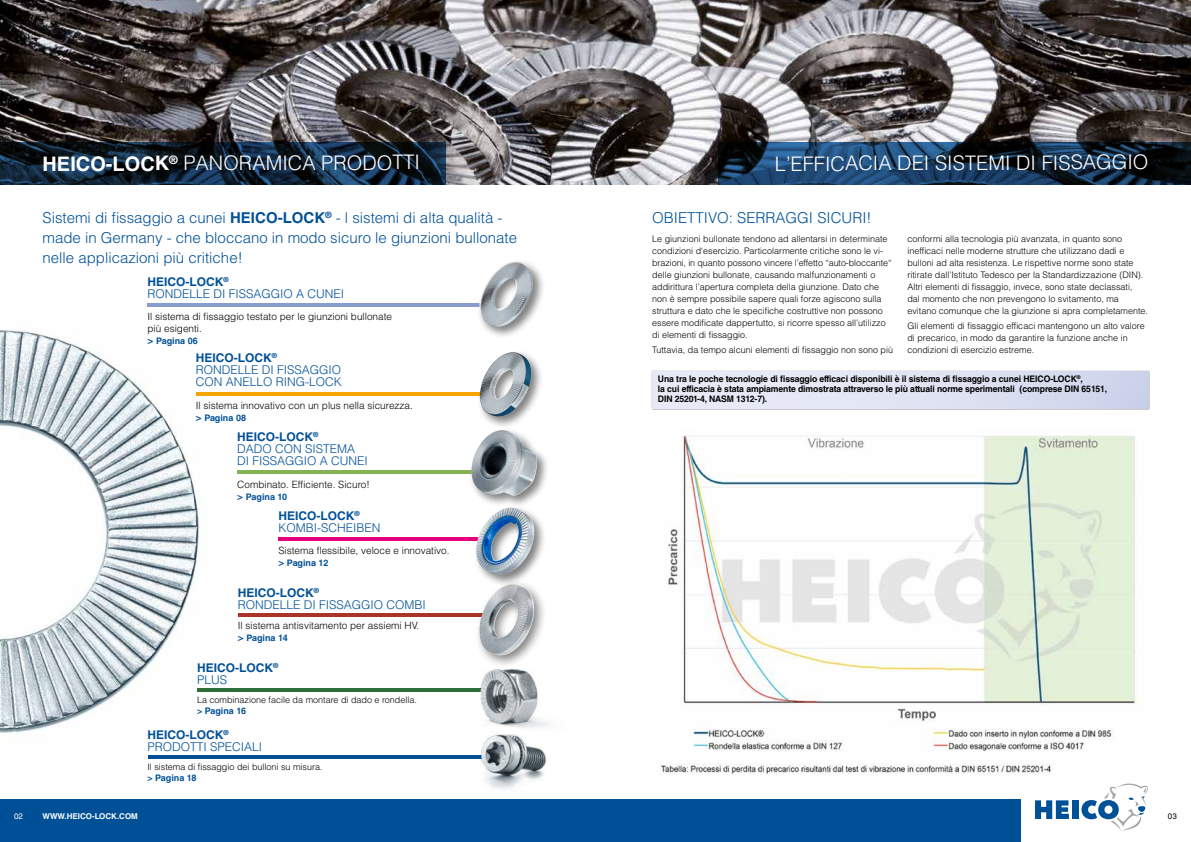
<style>
.page{position:relative;width:1191px;height:842px;background:#fff}
.page>*{position:absolute;margin:0;border:0;box-sizing:border-box;transform-origin:0 0}
.t1{font:300 20px "Helvetica LT Std";letter-spacing:-.005em;color:#fff}
.t2{font:300 15px/20px "Helvetica LT Std";color:#005098}
.t3{font:300 12px/12px "Helvetica LT Std";color:#005098}
.t4{font:700 12px/12px "Helvetica LT Std";color:#005098}
.t5{font:300 10px/12px "Helvetica LT Std";color:#000}
.t6{font:300 9px/12px "Helvetica LT Std";color:#000}
.t7{font:700 9px/10px "Helvetica LT Std";letter-spacing:-.01em;color:#000;scale:.96 1}
.t8{font:700 9px "Helvetica LT Std";color:#005098}
.t9{font:700 8px "Helvetica LT Std";color:#fff}
.t10{font:8px "Helvetica LT Std";color:#fff}
.t11{font:8px "Helvetica LT Std";color:#000}
.s1{font-weight:700}
.s2{font-size:10px}
.s3{font-weight:300}
</style>
<div class="page">
<img style="left:660px;top:435px;width:478px;height:340px">
<div style="left:651px;top:370px;width:499px;height:40px;background:#000;opacity:.5"></div>
<div style="left:652px;top:371px;width:496px;height:37px;background:linear-gradient(to right,#edeff9,#d0d6ec)"></div>
<img style="left:0;top:0;width:1191px;height:184px">
<div style="left:595px;top:799px;width:425px;height:43px;background:#005098"></div>
<div style="left:0;top:799px;width:595px;height:43px;background:#005098"></div>
<svg style="left:0;top:142px;width:445px;height:42px;background:#102335"></svg>
<svg style="left:718px;top:142px;width:473px;height:42px;background:#16324f"></svg>
<div style="left:1072px;top:800px;width:6px;height:19px;background:#005098"></div>
<svg style="left:1035px;top:800px;width:34px;height:19px"></svg>
<svg style="left:1081px;top:783px;width:67px;height:48px"></svg>
<img style="left:0;top:330px;width:200px;height:403px">
<hr style="left:278px;top:537px;width:204px;height:4px;background:#e6007d">
<hr style="left:147px;top:303px;width:338px;height:4px;background:#889dcc">
<hr style="left:196px;top:392px;width:286px;height:4px;background:#f7a600">
<div style="left:476px;top:258px;width:69px;height:81px;background:#000;opacity:.5"></div>
<img style="left:479px;top:261px;width:54px;height:66px">
<div style="left:477px;top:350px;width:67px;height:79px;background:#000;opacity:.5"></div>
<img style="left:480px;top:352px;width:51px;height:64px">
<div style="left:473px;top:505px;width:74px;height:83px;background:#000;opacity:.5"></div>
<img style="left:476px;top:509px;width:59px;height:69px">
<hr style="left:237px;top:470px;width:269px;height:4px;background:#86b256">
<hr style="left:238px;top:613px;width:252px;height:4px;background:#aa3428">
<div style="left:469px;top:428px;width:81px;height:81px;background:#000;opacity:.5"></div>
<img style="left:471px;top:430px;width:66px;height:67px">
<div style="left:474px;top:579px;width:74px;height:90px;background:#000;opacity:.5"></div>
<img style="left:478px;top:587px;width:38px;height:68px">
<hr style="left:197px;top:688px;width:331px;height:4px;background:#2e6e38">
<img style="left:474px;top:664px;width:76px;height:64px">
<hr style="left:148px;top:755px;width:336px;height:4px;background:#005098">
<img style="left:480px;top:734px;width:66px;height:58px">
<h1 class="t1" style="left:43px;top:150px;width:379px"><span class="s1">HEICO-LOCK</span><sup>®</sup> PANORAMICA PRODOTTI</h1>
<h1 class="t1" style="left:775px;top:150px;width:375px">L’EFFICACIA DEI SISTEMI DI FISSAGGIO</h1>
<h2 class="t2" style="left:43px;top:208px;width:476px">Sistemi di fissaggio a cunei <span class="s1">HEICO-LOCK</span><sup>®</sup> - l sistemi di alta qualità - made in Germany - che bloccano in modo sicuro le giunzioni bullonate nelle applicazioni più critiche!</h2>
<h3 class="t3" style="left:147px;top:276px;width:198px"><span class="s1">HEICO-LOCK</span><sup>®<br></sup>RONDELLE DI FISSAGGIO A CUNEI</h3>
<p class="t5" style="left:147px;top:311px;width:246px">Il sistema di fissaggio testato per le giunzioni bullonate più esigenti.</p>
<p class="t8" style="left:147px;top:336px;width:52px"><span class="s2">&gt;</span> Pagina 06</p>
<h3 class="t3" style="left:196px;top:352px;width:148px"><span class="s1">HEICO-LOCK</span><sup>®<br></sup>RONDELLE DI FISSAGGIO<br>CON ANELLO RING-LOCK</h3>
<p class="t5" style="left:196px;top:399px;width:219px">Il sistema innovativo con un plus nella sicurezza.</p>
<p class="t8" style="left:196px;top:412px;width:52px"><span class="s2">&gt;</span> Pagina 08</p>
<h3 class="t3" style="left:237px;top:431px;width:132px"><span class="s1">HEICO-LOCK</span><sup>®<br></sup>DADO CON SISTEMA<br>DI FISSAGGIO A CUNEI</h3>
<p class="t5" style="left:237px;top:478px;width:134px">Combinato. Efficiente. Sicuro!</p>
<p class="t8" style="left:237px;top:491px;width:51px"><span class="s2">&gt;</span> Pagina 10</p>
<h3 class="t3" style="left:278px;top:510px;width:104px"><span class="s1">HEICO-LOCK</span><sup>®<br></sup>KOMBI-SCHEIBEN</h3>
<p class="t5" style="left:278px;top:545px;width:173px">Sistema flessibile, veloce e innovativo.</p>
<p class="t8" style="left:278px;top:558px;width:51px"><span class="s2">&gt;</span> Pagina 12</p>
<h3 class="t3" style="left:238px;top:586px;width:190px"><span class="s1">HEICO-LOCK</span><sup>®<br></sup>RONDELLE DI FISSAGGIO COMBI</h3>
<p class="t5" style="left:238px;top:619px;width:183px">Il sistema antisvitamento per assiemi HV.</p>
<p class="t8" style="left:238px;top:632px;width:51px"><span class="s2">&gt;</span> Pagina 14</p>
<h3 class="t4" style="left:197px;top:661px;width:83px">HEICO-LOCK<sup>®<br></sup><span class="s3">PLUS</span></h3>
<p class="t6" style="left:197px;top:693px;width:221px">La combinazione facile da montare di dado e rondella.</p>
<p class="t8" style="left:197px;top:705px;width:51px">&gt; Pagina 16</p>
<h3 class="t3" style="left:147px;top:729px;width:116px"><span class="s1">HEICO-LOCK</span><sup>®<br></sup>PRODOTTI SPECIALI</h3>
<p class="t6" style="left:147px;top:761px;width:177px">Il sistema di fissaggio dei bulloni su misura.</p>
<p class="t8" style="left:147px;top:772px;width:51px">&gt; Pagina 18</p>
<h2 class="t2" style="left:652px;top:208px;width:221px">OBIETTIVO: SERRAGGI SICURI!</h2>
<p class="t6" style="left:652px;top:232px;width:241px">Le giunzioni bullonate tendono ad allentarsi in determinate condizioni d‘esercizio. Particolarmente critiche sono le vi&shy;brazioni, in quanto possono vincere l’effetto “auto-bloccante“ delle giunzioni bullonate, causando malfunzionamenti o addirittura l’apertura completa della giunzione. Dato che non è sempre possibile sapere quali forze agiscono sulla struttura e dato che le specifiche costruttive non possono essere modificate dappertutto, si ricorre spesso all’utilizzo di elementi di fissaggio.</p>
<p class="t6" style="left:652px;top:343px;width:242px">Tuttavia, da tempo alcuni elementi di fissaggio non sono più</p>
<p class="t6" style="left:907px;top:232px;width:242px">conformi alla tecnologia più avanzata, in quanto sono inefficaci nelle moderne strutture che utilizzano dadi e bulloni ad alta resistenza. Le rispettive norme sono state ritirate dall’Istituto Tedesco per la Standardizzazione (DIN).<br>Altri elementi di fissaggio, invece, sono state declassati,<br>dal momento che non prevengono lo svitamento, ma evitano comunque che la giunzione si apra completamente.</p>
<p class="t6" style="left:907px;top:319px;width:239px">Gli elementi di fissaggio efficaci mantengono un alto valore di precarico, in modo da garantire la funzione anche in condizioni di esercizio estreme.</p>
<p class="t7" style="left:658px;top:374px;width:469px">Una tra le poche tecnologie di fissaggio efficaci disponibili è il sistema di fissaggio a cunei HEICO-LOCK<sup>®</sup>,<br>la cui efficacia è stata ampiamente dimostrata attraverso le più attuali norme sperimentali (comprese DIN 65151,<br>DIN 25201-4, NASM 1312-7).</p>
<p class="t10" style="left:14px;top:812px;width:10px">02</p>
<p class="t9" style="left:43px;top:812px;width:97px">WWW.HEICO-LOCK.COM</p>
<p class="t11" style="left:1167px;top:812px;width:10px">03</p>
</div>
